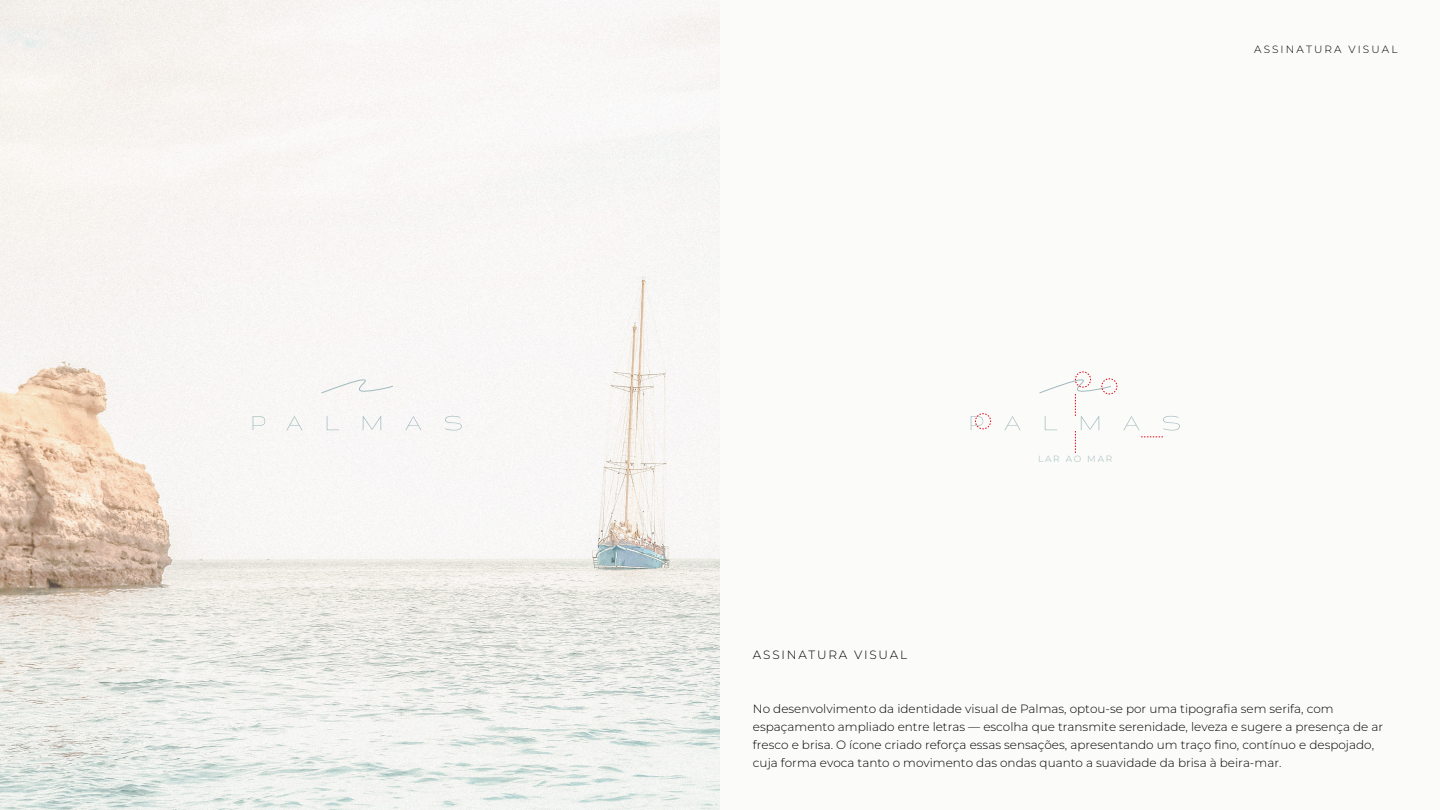
<style>
.page{position:relative;width:1440px;height:810px;background:#fbfbf9}
.page>*{position:absolute;margin:0;border:0;box-sizing:border-box;transform-origin:0 0}
.t1{font:12px "Montserrat Thin 2";color:#000}
.t2{font:100 12px "Montserrat";color:#000}
.t3{font:100 12px "Montserrat";letter-spacing:.15em;color:#000}
.t4{font:100 10.5px "Montserrat";letter-spacing:.2em;color:#000}
.t5{font:100 9px "Montserrat";letter-spacing:.2em;color:#a0babd}
</style>
<div class="page">
<img style="left:0;top:0;width:720px;height:810px">
<svg style="left:321px;top:379px;width:73px;height:15px"></svg>
<svg style="left:253px;top:416px;width:12px;height:14px"></svg>
<svg style="left:286px;top:416px;width:17px;height:14px"></svg>
<svg style="left:405px;top:416px;width:16px;height:14px"></svg>
<svg style="left:327px;top:416px;width:12px;height:14px"></svg>
<svg style="left:363px;top:416px;width:18px;height:14px"></svg>
<svg style="left:445px;top:416px;width:17px;height:14px"></svg>
<svg style="left:1005px;top:416px;width:16px;height:14px"></svg>
<svg style="left:1123px;top:416px;width:16px;height:14px"></svg>
<svg style="left:1163px;top:416px;width:17px;height:14px"></svg>
<svg style="left:1141px;top:437px;width:22px;height:1px"></svg>
<svg style="left:971px;top:413px;width:20px;height:17px"></svg>
<svg style="left:1039px;top:372px;width:78px;height:81px"></svg>
<p class="t4" style="left:1254px;top:42px;width:145px">ASSINATURA VISUAL</p>
<p class="t3" style="left:753px;top:647px;width:156px">ASSINATURA VISUAL</p>
<p class="t5" style="left:1038px;top:452px;width:76px">LAR AO MAR</p>
<p class="t1" style="left:753px;top:701px;width:582px">No desenvolvimento da identidade visual de Palmas, optou-se por uma tipografia sem serifa, com</p>
<p class="t2" style="left:753px;top:719px;width:632px">espaçamento ampliado entre letras — escolha que transmite serenidade, leveza e sugere a presença de ar</p>
<p class="t1" style="left:753px;top:737px;width:623px">fresco e brisa. O ícone criado reforça essas sensações, apresentando um traço fino, contínuo e despojado,</p>
<p class="t2" style="left:753px;top:755px;width:530px">cuja forma evoca tanto o movimento das ondas quanto a suavidade da brisa à beira-mar.</p>
</div>
